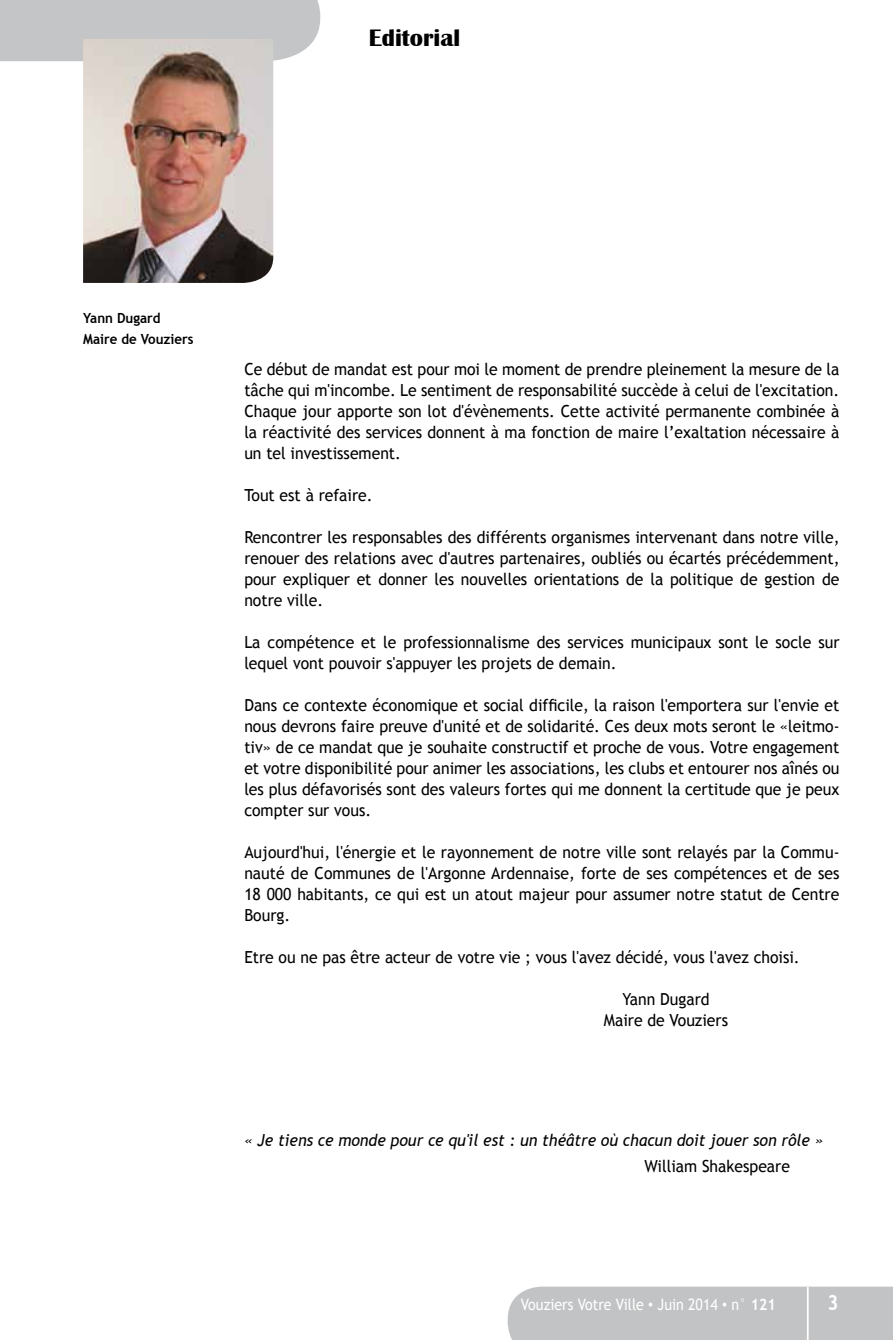
<style>
.page{position:relative;width:893px;height:1340px;background:#fff}
.page>*{position:absolute;margin:0;border:0;box-sizing:border-box;transform-origin:0 0}
.t1{font:700 24.5px "Britannic";color:#000}
.t2{font:700 21px "Trebuchet MS";color:#fff;scale:.9 1}
.t3{font:16.62px/21px "Trebuchet MS";color:#000;text-align:justify;scale:.95 1}
.t4{font:italic 16.62px "Trebuchet MS";color:#000;scale:.95 1}
.t5{font:15.75px "Trebuchet MS";color:#fff;scale:.9 1}
.t6{font:700 14px/21px "Trebuchet MS";color:#000;scale:.95 1}
.s1{font-family:"Gill Sans"}
.s2{font-weight:700}
</style>
<div class="page">
<div style="left:508px;top:1286px;width:385px;height:53px;background:#c2c3c4"></div>
<hr style="left:807px;top:1286px;width:2px;height:53px;background:#fff">
<div style="left:0;top:0;width:320px;height:61px;background:#c4c5c6"></div>
<img style="left:83px;top:39px;width:190px;height:244px">
<h1 class="t1" style="left:369px;top:24px;width:93px">Editorial</h1>
<p class="t6" style="left:83px;top:307px;width:118px">Yann Dugard<br>Maire de Vouziers</p>
<p class="t3" style="left:244px;top:358px;width:628px">Ce début de mandat est pour moi le moment de prendre pleinement la mesure de la tâche qui m'incombe. Le sentiment de responsabilité succède à celui de l'excitation.<br>Chaque jour apporte son lot d'évènements. Cette activité permanente combinée à la réactivité des services donnent à ma fonction de maire l’exaltation nécessaire à un tel investissement.</p>
<p class="t3" style="left:244px;top:484px;width:137px">Tout est à refaire.</p>
<p class="t3" style="left:244px;top:526px;width:628px">Rencontrer les responsables des différents organismes intervenant dans notre ville, renouer des relations avec d'autres partenaires, oubliés ou écartés précédemment, pour expliquer et donner les nouvelles orientations de la politique de gestion de notre ville.</p>
<p class="t3" style="left:244px;top:631px;width:628px">La compétence et le professionnalisme des services municipaux sont le socle sur lequel vont pouvoir s'appuyer les projets de demain.</p>
<p class="t3" style="left:244px;top:694px;width:628px">Dans ce contexte économique et social difficile, la raison l'emportera sur l'envie et nous devrons faire preuve d'unité et de solidarité. Ces deux mots seront le «leitmo&shy;tiv» de ce mandat que je souhaite constructif et proche de vous. Votre engagement et votre disponibilité pour animer les associations, les clubs et entourer nos aînés ou les plus défavorisés sont des valeurs fortes qui me donnent la certitude que je peux compter sur vous.</p>
<p class="t3" style="left:244px;top:841px;width:628px">Aujourd'hui, l'énergie et le rayonnement de notre ville sont relayés par la Commu&shy;nauté de Communes de l'Argonne Ardennaise, forte de ses compétences et de ses 18 000 habitants, ce qui est un atout majeur pour assumer notre statut de Centre Bourg.</p>
<p class="t3" style="left:244px;top:946px;width:586px">Etre ou ne pas être acteur de votre vie ; vous l'avez décidé, vous l'avez choisi.</p>
<p class="t3" style="left:604px;top:988px;width:132px;text-align:center">Yann Dugard<br>Maire de Vouziers</p>
<p class="t4" style="left:244px;top:1130px;width:611px">« Je tiens ce monde pour ce qu'il est : un théâtre où chacun doit jouer son rôle »</p>
<p class="t3" style="left:644px;top:1155px;width:155px">William Shakespeare</p>
<p class="t5" style="left:521px;top:1295px;width:285px">Vouziers Votre Ville <span class="s1">•</span> Juin 2014 <span class="s1">•</span> n° <span class="s2">121</span></p>
<p class="t2" style="left:827px;top:1289px;width:14px">3</p>
</div>
